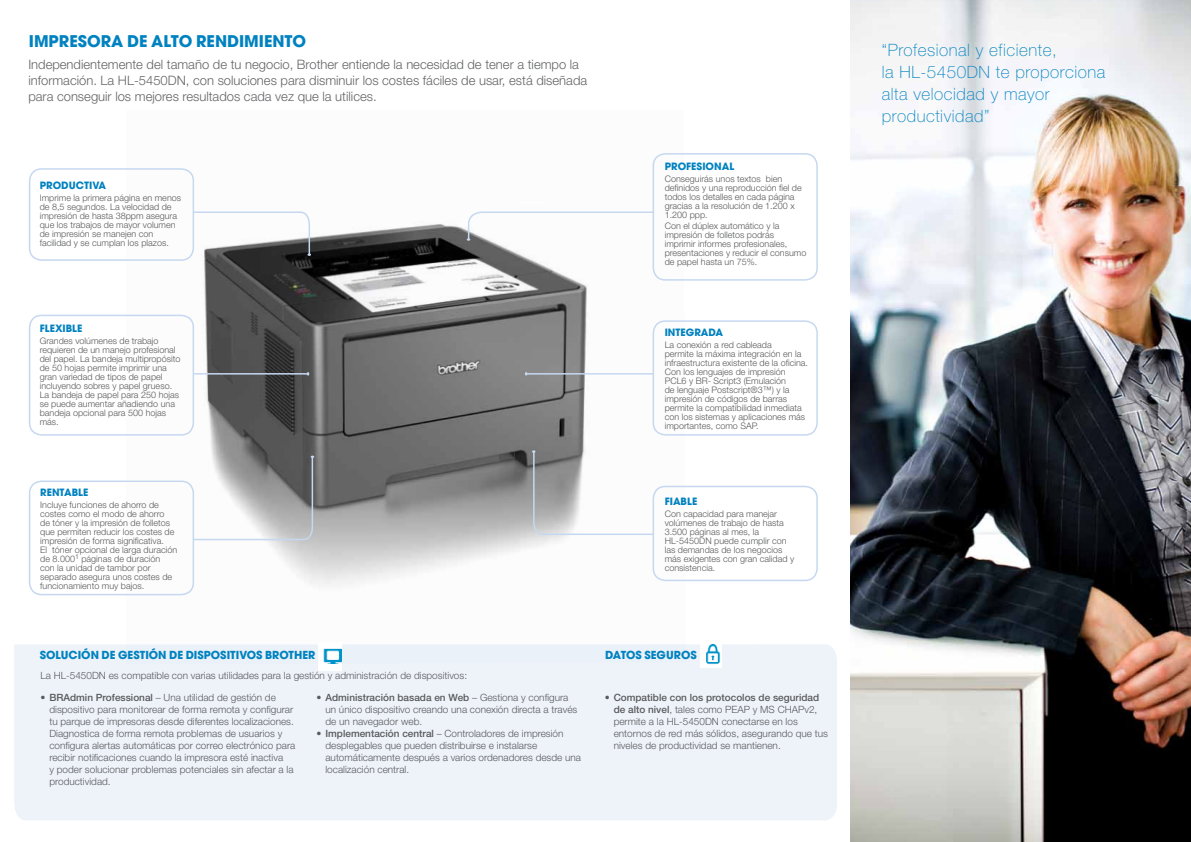
<style>
.page{position:relative;width:1191px;height:842px;background:#fff}
.page>*{position:absolute;margin:0;border:0;box-sizing:border-box;transform-origin:0 0}
.t1{font:100 17px/22px "Helvetica Neue";letter-spacing:.03em;color:#0082c0}
.t2{font:16px "Avant Garde Gothic Bd ITC";color:#0082c0}
.t3{font:300 13px/16px "Helvetica Neue";color:#636466}
.t4{font:11px "Avant Garde Gothic Bd ITC";color:#0082c0}
.t5{font:300 10px/12px "Helvetica Neue";color:#58595b}
.t6{font:10px "Avant Garde Gothic Bd ITC";color:#0082c0}
.t7{font:300 9px/9px "Helvetica Neue";color:#58595b}
.s1{font-weight:500}
</style>
<div class="page">
<img style="left:126px;top:156px;width:559px;height:440px">
<img style="left:851px;top:0;width:340px;height:842px">
<hr style="left:521px;top:202px;width:21px;height:2px;background:#fff">
<div style="left:652px;top:153px;width:166px;height:128px;border:2px solid #c6d8f0;border-radius:12px"></div>
<div style="left:652px;top:486px;width:166px;height:95px;border:2px solid #c6d8f0;border-radius:12px"></div>
<div style="left:29px;top:315px;width:165px;height:121px;border:2px solid #c6d8f0;border-radius:12px"></div>
<div style="left:29px;top:168px;width:165px;height:93px;border:2px solid #c6d8f0;border-radius:12px"></div>
<svg style="left:192px;top:211px;width:119px;height:45px"></svg>
<svg style="left:532px;top:450px;width:122px;height:86px"></svg>
<hr style="left:527px;top:373px;width:126px;height:2px;background:#c6d8f0">
<hr style="left:194px;top:373px;width:113px;height:2px;background:#c6d8f0">
<svg style="left:467px;top:211px;width:188px;height:30px"></svg>
<div style="left:14px;top:644px;width:823px;height:176px;background:#eef3fa"></div>
<div style="left:29px;top:480px;width:165px;height:115px;border:2px solid #c6d8f0;border-radius:12px"></div>
<img style="left:701px;top:645px;width:20px;height:23px">
<img style="left:319px;top:644px;width:22px;height:26px">
<div style="left:652px;top:320px;width:166px;height:116px;border:2px solid #c6d8f0;border-radius:12px"></div>
<svg style="left:192px;top:455px;width:122px;height:86px"></svg>
<h2 class="t2" style="left:29px;top:30px;width:279px">IMPRESORA DE ALTO RENDIMIENTO</h2>
<p class="t3" style="left:28px;top:56px;width:560px">Independientemente del tamaño de tu negocio, Brother entiende la necesidad de tener a tiempo la información. La HL-5450DN, con soluciones para disminuir los costes fáciles de usar, está diseñada para conseguir los mejores resultados cada vez que la utilices.</p>
<p class="t6" style="left:40px;top:179px;width:68px">PRODUCTIVA</p>
<p class="t7" style="left:40px;top:193px;width:143px">Imprime la primera página en menos de 8,5 segundos. La velocidad de impresión de hasta 38ppm asegura que los trabajos de mayor volumen de impresión se manejen con facilidad y se cumplan los plazos.</p>
<p class="t6" style="left:40px;top:321px;width:44px">FLEXIBLE</p>
<p class="t7" style="left:40px;top:336px;width:142px">Grandes volúmenes de trabajo requieren de un manejo profesional del papel. La bandeja multipropósito de 50 hojas permite imprimir una gran variedad de tipos de papel incluyendo sobres y papel grueso.<br>La bandeja de papel para 250 hojas se puede aumentar añadiendo una bandeja opcional para 500 hojas más.</p>
<p class="t6" style="left:40px;top:485px;width:50px">RENTABLE</p>
<p class="t7" style="left:40px;top:500px;width:139px">Incluye funciones de ahorro de costes como el modo de ahorro<br>de tóner y la impresión de folletos que permiten reducir los costes de impresión de forma significativa.<br>El tóner opcional de larga duración de 8.000<sup>1</sup> páginas de duración<br>con la unidad de tambor por separado asegura unos costes de funcionamiento muy bajos.</p>
<p class="t4" style="left:40px;top:647px;width:277px">SOLUCIÓN DE GESTIÓN DE DISPOSITIVOS BROTHER</p>
<p class="t5" style="left:40px;top:669px;width:428px">La HL-5450DN es compatible con varias utilidades para la gestión y administración de dispositivos:</p>
<p class="t5" style="left:49px;top:691px;width:247px;text-indent:-9px">• <span class="s1">BRAdmin Professional</span> – Una utilidad de gestión de dispositivo para monitorear de forma remota y configurar tu parque de impresoras desde diferentes localizaciones.<br>Diagnostica de forma remota problemas de usuarios y configura alertas automáticas por correo electrónico para recibir notificaciones cuando la impresora esté inactiva<br>y poder solucionar problemas potenciales sin afectar a la productividad.</p>
<p class="t5" style="left:325px;top:691px;width:253px;text-indent:-9px">• <span class="s1">Administración basada en Web</span> – Gestiona y configura un único dispositivo creando una conexión directa a través de un navegador web.</p>
<p class="t5" style="left:325px;top:727px;width:257px;text-indent:-9px">• <span class="s1">Implementación central</span> – Controladores de impresión desplegables que pueden distribuirse e instalarse automáticamente después a varios ordenadores desde una localización central.</p>
<p class="t6" style="left:664px;top:159px;width:71px">PROFESIONAL</p>
<p class="t7" style="left:664px;top:174px;width:139px">Conseguirás unos textos bien definidos y una reproducción fiel de todos los detalles en cada página gracias a la resolución de 1.200 x<br>1.200 ppp.</p>
<p class="t7" style="left:664px;top:222px;width:143px">Con el dúplex automático y la impresión de folletos podrás imprimir informes profesionales, presentaciones y reducir el consumo de papel hasta un 75%.</p>
<p class="t6" style="left:664px;top:326px;width:60px">INTEGRADA</p>
<p class="t7" style="left:664px;top:340px;width:145px">La conexión a red cableada<br>permite la máxima integración en la infraestructura existente de la oficina.<br>Con los lenguajes de impresión<br>PCL6 y BR- Script3 (Emulación<br>de lenguaje Postscript®3™) y la impresión de códigos de barras permite la compatibilidad inmediata con los sistemas y aplicaciones más importantes, como SAP.</p>
<p class="t6" style="left:664px;top:494px;width:34px">FIABLE</p>
<p class="t7" style="left:664px;top:509px;width:131px">Con capacidad para manejar volúmenes de trabajo de hasta<br>3.500 páginas al mes, la<br>HL-5450DN puede cumplir con las demandas de los negocios más exigentes con gran calidad y consistencia.</p>
<p class="t4" style="left:605px;top:647px;width:93px">DATOS SEGUROS</p>
<p class="t5" style="left:613px;top:691px;width:216px;text-indent:-9px">• <span class="s1">Compatible con los protocolos de seguridad de alto nivel</span>, tales como PEAP y MS CHAPv2, permite a la HL-5450DN conectarse en los entornos de red más sólidos, asegurando que tus niveles de productividad se mantienen.</p>
<h1 class="t1" style="left:882px;top:39px;width:225px">“Profesional y eficiente,<br>la HL-5450DN te proporciona alta velocidad y mayor productividad”</h1>
</div>
